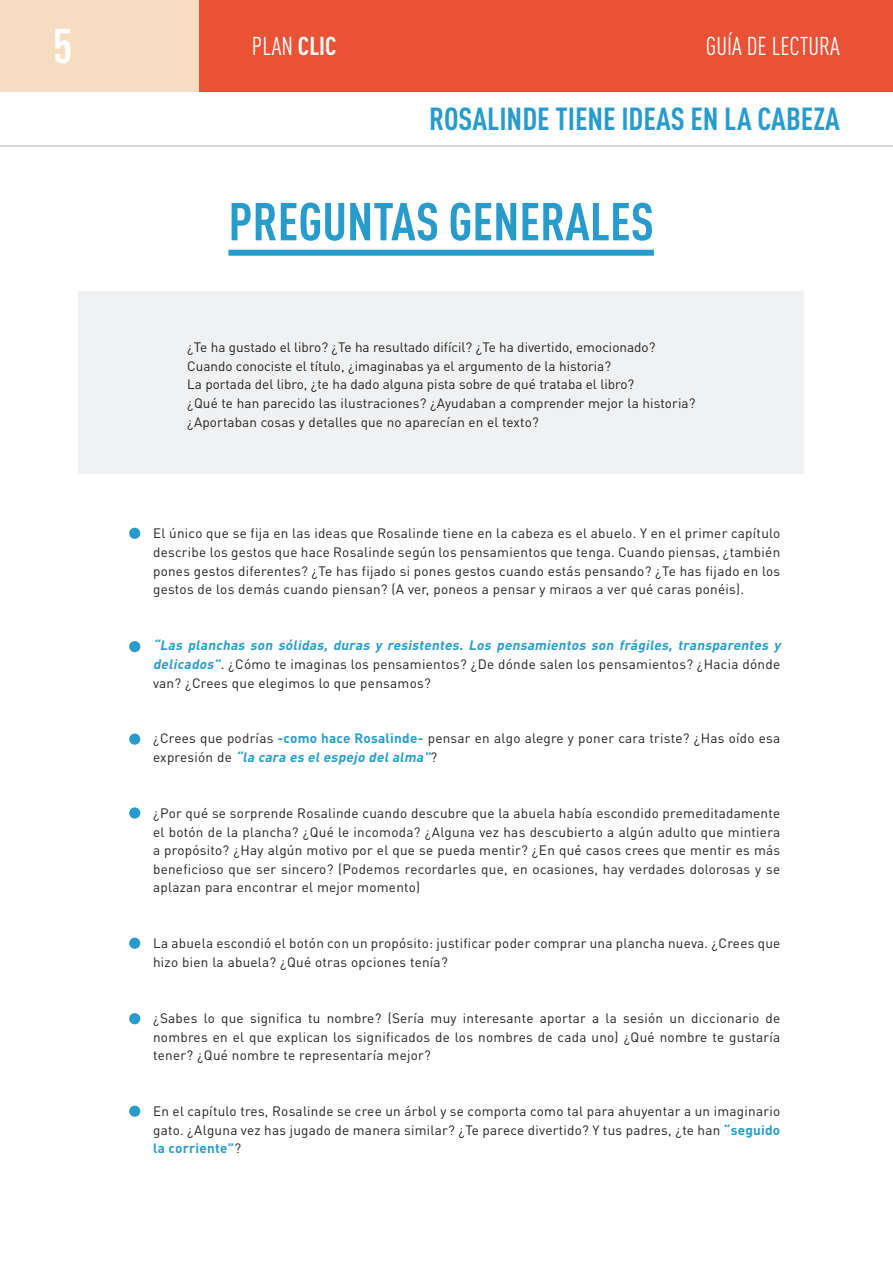
<style>
.page{position:relative;width:893px;height:1263px;background:#fff}
.page>*{position:absolute;margin:0;border:0;box-sizing:border-box;transform-origin:0 0}
.ARGUMENTO{font:700 52.5px "DIN Cond";color:#289bcd}
.t1{font:700 48px "DIN Cond";color:#fff}
.t2{font:700 31.5px "DIN Cond";color:#289bcd}
.t3{font:25.5px "DIN Cond";color:#fff}
.CUERPO_DE_TEXTO{font:13.5px/18.6px "DIN Pro";letter-spacing:.02em;color:#231f20;text-align:justify}
.CUERPO_DE_TEXTO_AVAN{font:13.5px "DIN Pro";color:#231f20}
.s1{font-weight:700}
.s2{font-weight:700;font-style:italic;color:#289bcd}
.s3{font-weight:700;color:#289bcd}
</style>
<div class="page">
<svg style="left:0;top:91px;width:893px;height:56px"></svg>
<div style="left:199px;top:0;width:694px;height:91px;background:#e95235"></div>
<div style="left:0;top:0;width:199px;height:91px;background:#f6ddc2"></div>
<div style="left:228px;top:250px;width:426px;height:6px;background:#289bcd"></div>
<div style="left:129px;top:528px;width:11px;height:11px;background:#289bcd;border-radius:50%"></div>
<div style="left:78px;top:291px;width:726px;height:183px;background:#f0f1f2"></div>
<div style="left:129px;top:641px;width:11px;height:11px;background:#289bcd;border-radius:50%"></div>
<div style="left:129px;top:733px;width:11px;height:12px;background:#289bcd;border-radius:50%"></div>
<div style="left:129px;top:807px;width:11px;height:12px;background:#289bcd;border-radius:50%"></div>
<div style="left:129px;top:938px;width:11px;height:11px;background:#289bcd;border-radius:50%"></div>
<div style="left:129px;top:1013px;width:11px;height:11px;background:#289bcd;border-radius:50%"></div>
<div style="left:129px;top:1105px;width:11px;height:12px;background:#289bcd;border-radius:50%"></div>
<h2 class="t1" style="left:53px;top:16px;width:21px">5</h2>
<h3 class="t3" style="left:252px;top:31px;width:86px">PLAN <span class="s1">CLIC</span></h3>
<h3 class="t3" style="left:706px;top:31px;width:135px">GUÍA DE LECTURA</h3>
<h3 class="t2" style="left:429px;top:100px;width:412px">ROSALINDE TIENE IDEAS EN LA CABEZA</h3>
<p class="ARGUMENTO" style="left:228px;top:190px;width:427px">PREGUNTAS GENERALES</p>
<p class="CUERPO_DE_TEXTO_AVAN" style="left:187px;top:338px;width:470px">¿Te ha gustado el libro? ¿Te ha resultado difícil? ¿Te ha divertido, emocionado?</p>
<p class="CUERPO_DE_TEXTO_AVAN" style="left:187px;top:357px;width:425px">Cuando conociste el título, ¿imaginabas ya el argumento de la historia?</p>
<p class="CUERPO_DE_TEXTO_AVAN" style="left:187px;top:375px;width:448px">La portada del libro, ¿te ha dado alguna pista sobre de qué trataba el libro?</p>
<p class="CUERPO_DE_TEXTO_AVAN" style="left:187px;top:394px;width:510px">¿Qué te han parecido las ilustraciones? ¿Ayudaban a comprender mejor la historia?</p>
<p class="CUERPO_DE_TEXTO_AVAN" style="left:187px;top:413px;width:353px">¿Aportaban cosas y detalles que no aparecían en el texto?</p>
<p class="CUERPO_DE_TEXTO" style="left:153px;top:524px;width:629px">El único que se fija en las ideas que Rosalinde tiene en la cabeza es el abuelo. Y en el primer capítulo describe los gestos que hace Rosalinde según los pensamientos que tenga. Cuando piensas, ¿también pones gestos diferentes? ¿Te has fijado si pones gestos cuando estás pensando? ¿Te has fijado en los gestos de los demás cuando piensan? (A ver, poneos a pensar y miraos a ver qué caras ponéis).</p>
<p class="CUERPO_DE_TEXTO" style="left:153px;top:635px;width:632px;text-align:left"><span class="s2">“Las planchas son sólidas, duras y resistentes. Los pensamientos son frágiles, transparentes y delicados”</span>. ¿Cómo te imaginas los pensamientos? ¿De dónde salen los pensamientos? ¿Hacia dónde van? ¿Crees que elegimos lo que pensamos?</p>
<p class="CUERPO_DE_TEXTO" style="left:153px;top:729px;width:629px">¿Crees que podrías <span class="s3">-como hace Rosalinde-</span> pensar en algo alegre y poner cara triste? ¿Has oído esa e x p re s i ó n d e <span class="s2">“la cara es elespejo delalma”</span>?</p>
<p class="CUERPO_DE_TEXTO" style="left:153px;top:803px;width:629px">¿Por qué se sorprende Rosalinde cuando descubre que la abuela había escondido premeditadamente el botón de la plancha? ¿Qué le incomoda? ¿Alguna vez has descubierto a algún adulto que mintiera a propósito? ¿Hay algún motivo por el que se pueda mentir? ¿En qué casos crees que mentir es más beneficioso que ser sincero? (Podemos recordarles que, en ocasiones, hay verdades dolorosas y se aplazan para encontrar el mejor momento)</p>
<p class="CUERPO_DE_TEXTO" style="left:153px;top:934px;width:629px">La abuela escondió el botón con un propósito: justificar poder comprar una plancha nueva. ¿Crees que hizo bien la abuela? ¿Qué otras opciones tenía?</p>
<p class="CUERPO_DE_TEXTO" style="left:153px;top:1008px;width:629px">¿Sabes lo que significa tu nombre? (Sería muy interesante aportar a la sesión un diccionario de nombres en el que explican los significados de los nombres de cada uno) ¿Qué nombre te gustaría tener? ¿Qué nombre te representaría mejor?</p>
<p class="CUERPO_DE_TEXTO" style="left:153px;top:1101px;width:629px">En el capítulo tres, Rosalinde se cree un árbol y se comporta como tal para ahuyentar a un imaginario gato. ¿Alguna vez has jugado de manera similar? ¿Te parece divertido? Y tus padres, ¿te han <span class="s3">“seguido la corriente”</span>?</p>
</div>
